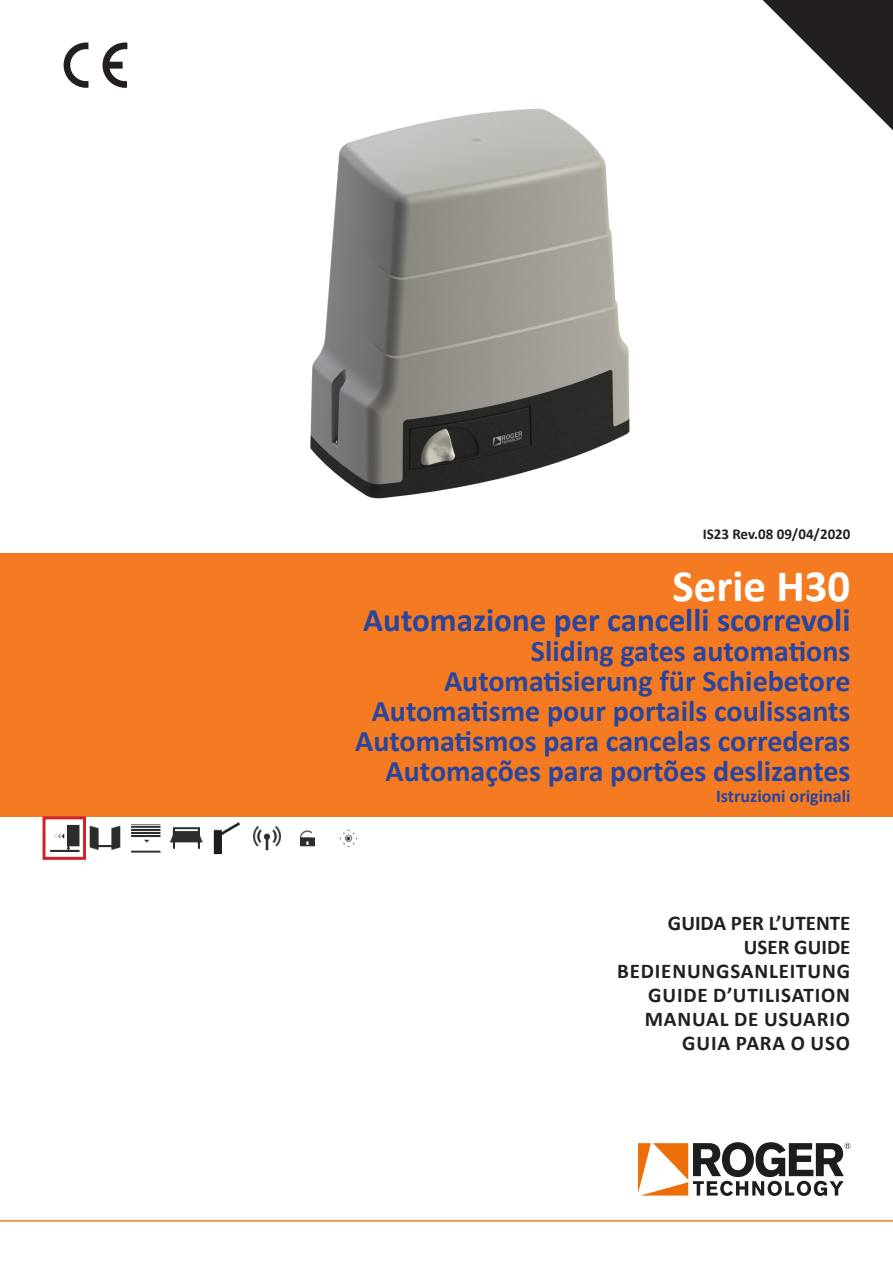
<style>
.page{position:relative;width:893px;height:1263px;background:#fff}
.page>*{position:absolute;margin:0;border:0;box-sizing:border-box;transform-origin:0 0}
.t1{font:700 45px "Calibri";color:#fff}
.t2{font:700 33px "Calibri";color:#2a459d}
.t3{font:700 30px "Calibri";color:#2a459d}
.t4{font:700 21px "Calibri";letter-spacing:.04em;color:#231f20}
.t5{font:700 21px "Calibri";color:#231f20}
.t6{font:700 18px "Calibri";color:#2a459d}
.t7{font:700 15px "Calibri";color:#231f20}
</style>
<div class="page">
<div style="left:0;top:553px;width:893px;height:263px;background:#f47b21"></div>
<hr style="left:0;top:1220px;width:893px;height:1px;background:#f47b21">
<img style="left:50px;top:822px;width:308px;height:33px">
<div style="left:43px;top:816px;width:43px;height:44px;border:3px solid #d1232a"></div>
<svg style="left:638px;top:1142px;width:212px;height:54px"></svg>
<svg style="left:64px;top:43px;width:24px;height:45px"></svg>
<svg style="left:102px;top:43px;width:25px;height:45px"></svg>
<svg style="left:763px;top:0;width:130px;height:130px"></svg>
<img style="left:310px;top:58px;width:456px;height:441px">
<p class="t7" style="left:703px;top:523px;width:149px">IS23 Rev.08 09/04/2020</p>
<p class="t1" style="left:673px;top:554px;width:179px">Serie H30</p>
<p class="t2" style="left:363px;top:597px;width:489px">Automazione per cancelli scorrevoli</p>
<p class="t3" style="left:531px;top:630px;width:321px">Sliding gates automations</p>
<p class="t3" style="left:444px;top:660px;width:408px">Automatisierung für Schiebetore</p>
<p class="t3" style="left:372px;top:690px;width:480px">Automatisme pour portails coulissants</p>
<p class="t3" style="left:355px;top:720px;width:497px">Automatismos para cancelas correderas</p>
<p class="t3" style="left:386px;top:750px;width:466px">Automações para portões deslizantes</p>
<p class="t6" style="left:716px;top:783px;width:136px">Istruzioni originali</p>
<p class="t5" style="left:668px;top:908px;width:184px">GUIDA PER L’UTENTE</p>
<p class="t5" style="left:744px;top:932px;width:108px">USER GUIDE</p>
<p class="t4" style="left:617px;top:956px;width:234px">BEDIENUNGSANLEITUNG</p>
<p class="t4" style="left:648px;top:980px;width:203px">GUIDE D’UTILISATION</p>
<p class="t4" style="left:645px;top:1004px;width:207px">MANUAL DE USUARIO</p>
<p class="t4" style="left:682px;top:1028px;width:169px">GUIA PARA O USO</p>
</div>
